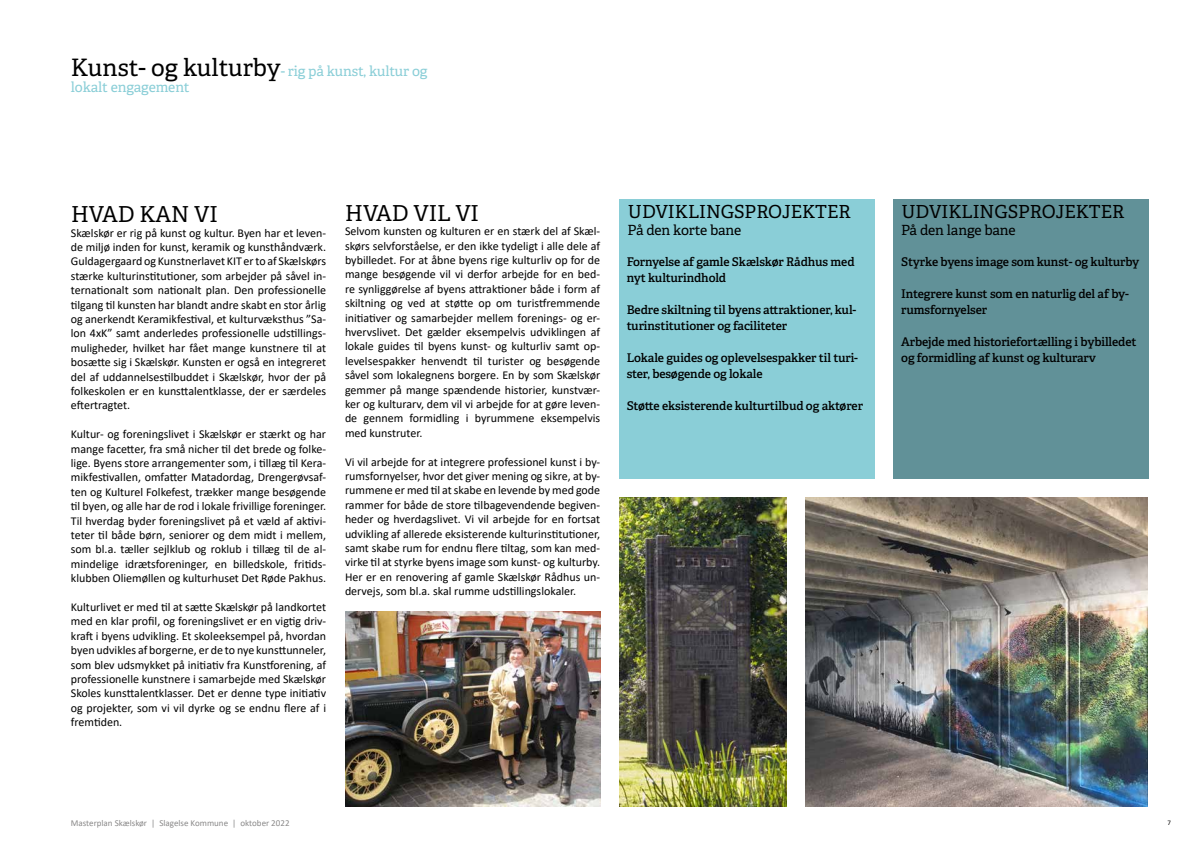
<style>
.page{position:relative;width:1191px;height:842px;background:#fff}
.page>*{position:absolute;margin:0;border:0;box-sizing:border-box;transform-origin:0 0}
.t1{font:22px "Adelle";color:#000}
.t2{font:18px "Adelle";color:#000}
.t3{font:14px/16.8px "Adelle";letter-spacing:-.01em;color:#8aced7}
.t4{font:14px "Adelle";letter-spacing:-.01em;color:#000}
.t5{font:12px/14.4px "Calibri";color:#000;text-align:justify}
.t6{font:600 12px/16px "Adelle";letter-spacing:-.01em;color:#000}
.t7{font:9px "Calibri";color:#8a8989}
.t8{font:7px "Calibri";color:#000}
.s1{font-size:24px;color:#000}
</style>
<div class="page">
<img style="left:345px;top:612px;width:255px;height:194px">
<img style="left:805px;top:497px;width:342px;height:309px">
<img style="left:619px;top:497px;width:168px;height:309px">
<div style="left:618px;top:199px;width:256px;height:279px;background:#8aced7"></div>
<div style="left:893px;top:199px;width:255px;height:279px;background:#619198"></div>
<p class="t3" style="left:71px;top:62px;width:358px"><span class="s1">Kunst- og kulturby</span>- rig på kunst, kultur og lokalt engagement</p>
<h1 class="t1" style="left:71px;top:201px;width:148px">HVAD KAN VI</h1>
<p class="t5" style="left:71px;top:225px;width:257px">Skælskør er rig på kunst og kultur. Byen har et leven&shy;de miljø inden for kunst, keramik og kunsthåndværk.<br>Guldagergaard og Kunstnerlavet KIT er to af Skælskørs stærke kulturinstitutioner, som arbejder på såvel in&shy;ternationalt som nationalt plan. Den professionelle tilgang til kunsten har blandt andre skabt en stor årlig og anerkendt Keramikfestival, et kulturvæksthus ”Sa&shy;lon 4xK” samt anderledes professionelle udstillings&shy;muligheder, hvilket har fået mange kunstnere til at bosætte sig i Skælskør. Kunsten er også en integreret del af uddannelsestilbuddet i Skælskør, hvor der på folkeskolen er en kunsttalentklasse, der er særdeles eftertragtet.</p>
<p class="t5" style="left:71px;top:427px;width:257px">Kultur- og foreningslivet i Skælskør er stærkt og har mange facetter, fra små nicher til det brede og folke&shy;lige. Byens store arrangementer som, i tillæg til Kera&shy;mikfestivallen, omfatter Matadordag, Drengerøvsaf&shy;ten og Kulturel Folkefest, trækker mange besøgende til byen, og alle har de rod i lokale frivillige foreninger.<br>Til hverdag byder foreningslivet på et væld af aktivi&shy;teter til både børn, seniorer og dem midt i mellem, som bl.a. tæller sejlklub og roklub i tillæg til de al&shy;mindelige idrætsforeninger, en billedskole, fritids&shy;klubben Oliemøllen og kulturhuset Det Røde Pakhus.</p>
<p class="t5" style="left:71px;top:599px;width:257px">Kulturlivet er med til at sætte Skælskør på landkortet med en klar profil, og foreningslivet er en vigtig driv&shy;kraft i byens udvikling. Et skoleeksempel på, hvordan byen udvikles af borgerne, er de to nye kunsttunneler, som blev udsmykket på initiativ fra Kunstforening, af professionelle kunstnere i samarbejde med Skælskør Skoles kunsttalentklasser. Det er denne type initiativ og projekter, som vi vil dyrke og se endnu flere af i fremtiden.</p>
<h1 class="t1" style="left:345px;top:199px;width:135px">HVAD VIL VI</h1>
<p class="t5" style="left:345px;top:224px;width:257px">Selvom kunsten og kulturen er en stærk del af Skæl&shy;skørs selvforståelse, er den ikke tydeligt i alle dele af bybilledet. For at åbne byens rige kulturliv op for de mange besøgende vil vi derfor arbejde for en bed&shy;re synliggørelse af byens attraktioner både i form af skiltning og ved at støtte op om turistfremmende initiativer og samarbejder mellem forenings- og er&shy;hvervslivet. Det gælder eksempelvis udviklingen af lokale guides til byens kunst- og kulturliv samt op&shy;levelsespakker henvendt til turister og besøgende såvel som lokalegnens borgere. En by som Skælskør gemmer på mange spændende historier, kunstvær&shy;ker og kulturarv, dem vil vi arbejde for at gøre leven&shy;de gennem formidling i byrummene eksempelvis med kunstruter.</p>
<p class="t5" style="left:345px;top:454px;width:257px">Vi vil arbejde for at integrere professionel kunst i by&shy;rumsfornyelser, hvor det giver mening og sikre, at by&shy;rummene er med til at skabe en levende by med gode rammer for både de store tilbagevendende begiven&shy;heder og hverdagslivet. Vi vil arbejde for en fortsat udvikling af allerede eksisterende kulturinstitutioner, samt skabe rum for endnu flere tiltag, som kan med&shy;virke til at styrke byens image som kunst- og kulturby.<br>Her er en renovering af gamle Skælskør Rådhus un&shy;dervejs, som bl.a. skal rumme udstillingslokaler.</p>
<h2 class="t2" style="left:628px;top:200px;width:224px">UDVIKLINGSPROJEKTER</h2>
<p class="t4" style="left:627px;top:221px;width:115px">På den korte bane</p>
<p class="t6" style="left:626px;top:254px;width:229px">Fornyelse af gamle Skælskør Rådhus med nyt kulturindhold</p>
<p class="t6" style="left:626px;top:302px;width:231px">Bedre skiltning til byens attraktioner, kul&shy;turinstitutioner og faciliteter</p>
<p class="t6" style="left:626px;top:350px;width:233px">Lokale guides og oplevelsespakker til turi&shy;ster, besøgende og lokale</p>
<p class="t6" style="left:626px;top:398px;width:238px">Støtte eksisterende kulturtilbud og aktører</p>
<h2 class="t2" style="left:901px;top:200px;width:224px">UDVIKLINGSPROJEKTER</h2>
<p class="t4" style="left:901px;top:221px;width:116px">På den lange bane</p>
<p class="t6" style="left:901px;top:254px;width:240px">Styrke byens image som kunst- og kulturby</p>
<p class="t6" style="left:901px;top:286px;width:229px">Integrere kunst som en naturlig del af by&shy;rumsfornyelser</p>
<p class="t6" style="left:901px;top:334px;width:237px">Arbejde med historiefortælling i bybilledet og formidling af kunst og kulturarv</p>
<p class="t7" style="left:71px;top:817px;width:220px">Masterplan Skælskør | Slagelse Kommune | oktober 2022</p>
<p class="t8" style="left:1167px;top:817px;width:5px">7</p>
</div>
